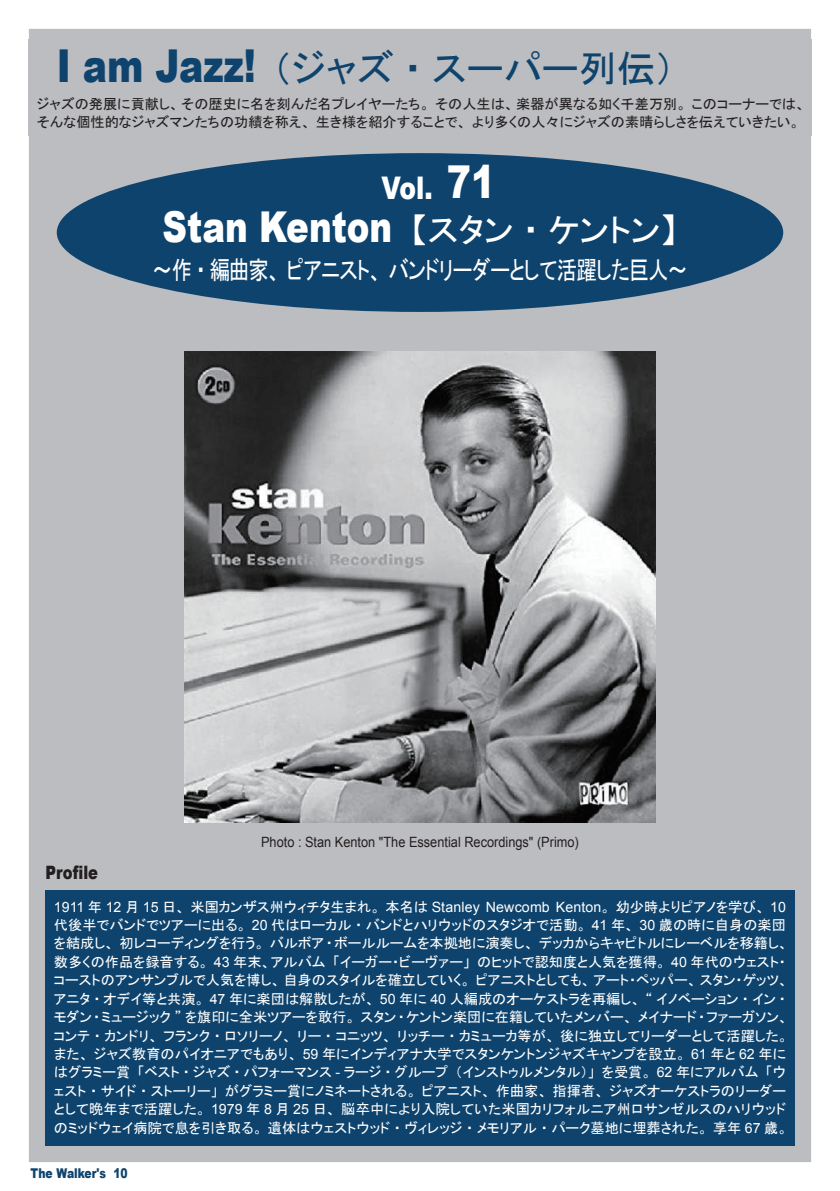
<style>
.page{position:relative;width:840px;height:1191px;background:#fff}
.page>*{position:absolute;margin:0;border:0;box-sizing:border-box;transform-origin:0 0}
.t1{font:900 45.4px "Arial";color:#fff;scale:.8 1}
.t2{font:900 42.6px "Arial";color:#fff;scale:.8 1}
.t3{font:38.2px "MSP Gothic";color:#0e436d}
.t4{font:900 31.2px "Arial";color:#fff;scale:.8 1}
.t5{font:25.6px "MSP Gothic";letter-spacing:-.04em;color:#fff;scale:.8 1}
.t6{font:900 18.4px "Arial";color:#231f20;scale:.8 1}
.t7{font:14.2px/18.4px "MSP Gothic";color:#fff}
.t8{font:14.2px/18.4px "MSP Gothic";color:#231f20}
.t9{font:14.2px "Arial";color:#231f20;scale:.9 1}
.t10{font:900 13.4px "Arial";color:#0e436d;scale:.8 1}
.s1{font-family:"Arial";font-weight:900;font-size:45.4px}
.s2{font-family:"Comic Sans MS";font-weight:700;font-size:42.6px;color:#0e436d}
.s3{font-family:"MSP Gothic";font-weight:400;font-size:34px}
.s4{font-family:"Arial"}
</style>
<div class="page">
<div style="left:28px;top:28px;width:783px;height:1134px;background:#bcbdc0"></div>
<div style="left:57px;top:153px;width:725px;height:159px;background:#0e436d;border-radius:50%"></div>
<div style="left:45px;top:890px;width:749px;height:255px;background:#0e436d"></div>
<img style="left:184px;top:351px;width:471px;height:471px">
<h3 class="t3" style="left:57px;top:50px;width:619px"><span class="s1">I am Jazz!</span> （ジャズ・スーパー列伝）</h3>
<p class="t8" style="left:37px;top:94px;width:769px">ジャズの発展に貢献し、その歴史に名を刻んだ名プレイヤーたち。その人生は、楽器が異なる如く千差万別。このコーナーでは、そんな個性的なジャズマンたちの功績を称え、生き様を紹介することで、より多くの人々にジャズの素晴らしさを伝えていきたい。</p>
<h1 class="t1" style="left:446px;top:149px;width:62px">71</h1>
<h3 class="t4" style="left:381px;top:165px;width:98px">Vol.<span class="s2">9</span></h3>
<h2 class="t2" style="left:162px;top:195px;width:644px">Stan Kenton <span class="s3">【スタン・ケントン】</span></h2>
<h3 class="t5" style="left:152px;top:257px;width:671px">～作・編曲家、ピアニスト、バンドリーダーとして活躍した巨人～</h3>
<p class="t9" style="left:261px;top:833px;width:354px">Photo : Stan Kenton "The Essential Recordings" (Primo)</p>
<p class="t6" style="left:45px;top:858px;width:67px">Profile</p>
<p class="t7" style="left:54px;top:897px;width:735px"><span class="s4">1911</span> 年 <span class="s4">12</span> 月 <span class="s4">15</span> 日、米国カンザス州ウィチタ生まれ。本名は <span class="s4">Stanley Newcomb Kenton</span>。幼少時よりピアノを学び、 <span class="s4">10</span>代後半でバンドでツアーに出る。 <span class="s4">20</span> 代はローカル・バンドとハリウッドのスタジオで活動。 <span class="s4">41</span> 年、 <span class="s4">30</span> 歳の時に自身の楽団を結成し、初レコーディングを行う。バルボア・ボールルームを本拠地に演奏し、デッカからキャピトルにレーベルを移籍し、数多くの作品を録音する。 <span class="s4">43</span> 年末、アルバム「イーガー・ビーヴァー」のヒットで認知度と人気を獲得。 <span class="s4">40</span> 年代のウェスト・コーストのアンサンブルで人気を博し、自身のスタイルを確立していく。ピアニストとしても、アート・ペッパー、スタン・ゲッツ、アニタ・オデイ等と共演。 <span class="s4">47</span> 年に楽団は解散したが、 <span class="s4">50</span> 年に <span class="s4">40</span> 人編成のオーケストラを再編し、 “ イノベーション・イン・モダン・ミュージック ” を旗印に全米ツアーを敢行。スタン・ケントン楽団に在籍していたメンバー、メイナード・ファーガソン、コンテ・カンドリ、フランク・ロソリーノ、リー・コニッツ、リッチー・カミューカ等が、後に独立してリーダーとして活躍した。また、ジャズ教育のパイオニアでもあり、 <span class="s4">59</span> 年にインディアナ大学でスタンケントンジャズキャンプを設立。 <span class="s4">61</span> 年と <span class="s4">62</span> 年にはグラミー賞「ベスト・ジャズ・パフォーマンス <span class="s4">-</span> ラージ・グループ（インストゥルメンタル）」を受賞。 <span class="s4">62</span> 年にアルバム「ウェスト・サイド・ストーリー」がグラミー賞にノミネートされる。ピアニスト、作曲家、指揮者、ジャズオーケストラのリーダーとして晩年まで活躍した。 <span class="s4">1979</span> 年 <span class="s4">8</span> 月 <span class="s4">25</span> 日、脳卒中により入院していた米国カリフォルニア州ロサンゼルスのハリウッドのミッドウェイ病院で息を引き取る。遺体はウェストウッド・ヴィレッジ・メモリアル・パーク墓地に埋葬された。享年 <span class="s4">67</span> 歳。</p>
<p class="t10" style="left:30px;top:1163px;width:123px">The Walker's 10</p>
</div>
